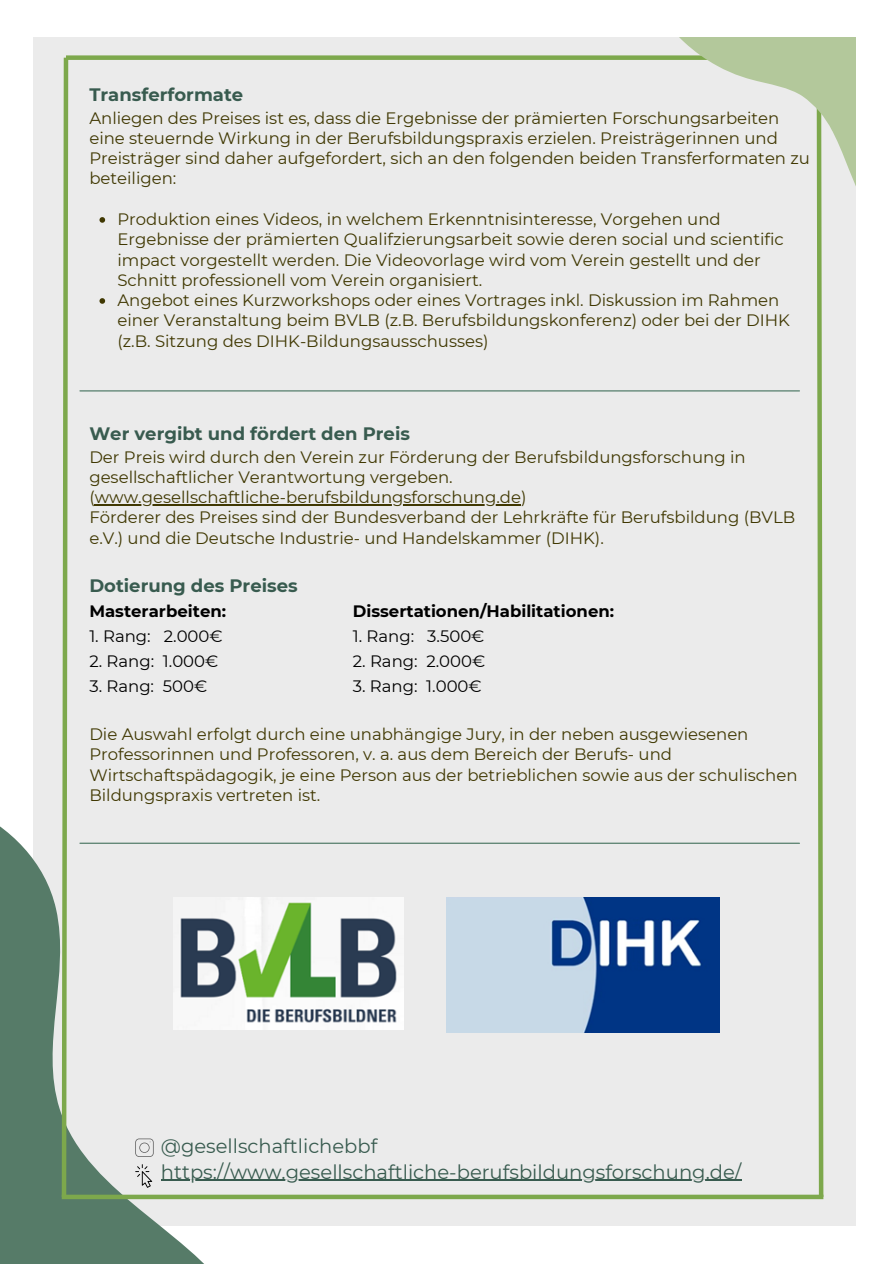
<style>
.page{position:relative;width:894px;height:1264px;background:#fff}
.page>*{position:absolute;margin:0;border:0;box-sizing:border-box;transform-origin:0 0}
.t1{font:19.5px "Montserrat";color:#385b4f}
.t2{font:700 18px "Montserrat";color:#385b4f}
.t3{font:16.5px/20.2px "Montserrat";color:#403802}
.t4{font:16.5px "Montserrat";color:#000}
.t5{font:700 16.5px "Montserrat";color:#000}
</style>
<div class="page">
<div style="left:0;top:0;width:893px;height:1263px;background:#ebebeb"></div>
<div style="left:66px;top:55px;width:750px;height:5px;background:#7da84c"></div>
<svg style="left:814px;top:308px;width:10px;height:892px"></svg>
<div style="left:0;top:1225px;width:893px;height:38px;background:#fff"></div>
<div style="left:0;top:0;width:33px;height:1263px;background:#fff"></div>
<svg style="left:0;top:826px;width:402px;height:437px"></svg>
<svg style="left:59px;top:55px;width:11px;height:1146px"></svg>
<div style="left:62px;top:1194px;width:761px;height:5px;background:#7da84c"></div>
<svg style="left:99px;top:217px;width:6px;height:6px"></svg>
<svg style="left:99px;top:298px;width:6px;height:6px"></svg>
<svg style="left:613px;top:37px;width:242px;height:271px"></svg>
<div style="left:0;top:0;width:893px;height:37px;background:#fff"></div>
<div style="left:855px;top:0;width:38px;height:1262px;background:#fff"></div>
<hr style="left:80px;top:390px;width:719px;height:1px;background:#44725d">
<img style="left:446px;top:897px;width:273px;height:135px">
<img style="left:174px;top:897px;width:229px;height:132px">
<hr style="left:95px;top:504px;width:426px;height:1px;background:#403802">
<svg style="left:135px;top:1138px;width:18px;height:18px"></svg>
<svg style="left:135px;top:1164px;width:17px;height:23px"></svg>
<hr style="left:161px;top:1179px;width:580px;height:1px;background:#385b4f">
<hr style="left:80px;top:842px;width:719px;height:1px;background:#44725d">
<p class="t2" style="left:89px;top:84px;width:155px">Transferformate</p>
<p class="t3" style="left:89px;top:108px;width:722px">Anliegen des Preises ist es, dass die Ergebnisse der prämierten Forschungsarbeiten eine steuernde Wirkung in der Berufsbildungspraxis erzielen. Preisträgerinnen und Preisträger sind daher aufgefordert, sich an den folgenden beiden Transferformaten zu beteiligen:</p>
<p class="t3" style="left:117px;top:209px;width:667px">Produktion eines Videos, in welchem Erkenntnisinteresse, Vorgehen und Ergebnisse der prämierten Qualifzierungsarbeit sowie deren social und scientific impact vorgestellt werden. Die Videovorlage wird vom Verein gestellt und der Schnitt professionell vom Verein organisiert.</p>
<p class="t3" style="left:117px;top:290px;width:673px">Angebot eines Kurzworkshops oder eines Vortrages inkl. Diskussion im Rahmen einer Veranstaltung beim BVLB (z.B. Berufsbildungskonferenz) oder bei der DIHK (z.B. Sitzung des DIHK-Bildungsausschusses)</p>
<p class="t2" style="left:89px;top:422px;width:322px">Wer vergibt und fördert den Preis</p>
<p class="t3" style="left:89px;top:446px;width:657px">Der Preis wird durch den Verein zur Förderung der Berufsbildungsforschung in gesellschaftlicher Verantwortung vergeben.</p>
<p class="t3" style="left:89px;top:487px;width:438px">(www.gesellschaftliche-berufsbildungsforschung.de)</p>
<h1 class="t3" style="left:89px;top:507px;width:707px">Förderer des Preises sind der Bundesverband der Lehrkräfte für Berufsbildung (BVLB</h1>
<p class="t3" style="left:89px;top:527px;width:516px">e.V.) und die Deutsche Industrie- und Handelskammer (DIHK).</p>
<p class="t2" style="left:89px;top:575px;width:210px">Dotierung des Preises</p>
<p class="t5" style="left:89px;top:601px;width:138px">Masterarbeiten:</p>
<p class="t4" style="left:89px;top:626px;width:135px">1. Rang: 2.000€</p>
<p class="t4" style="left:89px;top:650px;width:130px">2. Rang: 1.000€</p>
<p class="t4" style="left:89px;top:675px;width:119px">3. Rang: 500€</p>
<p class="t5" style="left:353px;top:601px;width:263px">Dissertationen/Habilitationen:</p>
<p class="t4" style="left:353px;top:626px;width:133px">1. Rang: 3.500€</p>
<p class="t4" style="left:353px;top:650px;width:134px">2. Rang: 2.000€</p>
<p class="t4" style="left:353px;top:675px;width:130px">3. Rang: 1.000€</p>
<p class="t3" style="left:89px;top:724px;width:709px">Die Auswahl erfolgt durch eine unabhängige Jury, in der neben ausgewiesenen Professorinnen und Professoren, v. a. aus dem Bereich der Berufs- und Wirtschaftspädagogik, je eine Person aus der betrieblichen sowie aus der schulischen Bildungspraxis vertreten ist.</p>
<p class="t1" style="left:161px;top:1134px;width:218px">@gesellschaftlichebbf</p>
<p class="t1" style="left:161px;top:1159px;width:582px">https://www.gesellschaftliche-berufsbildungsforschung.de/</p>
</div>
